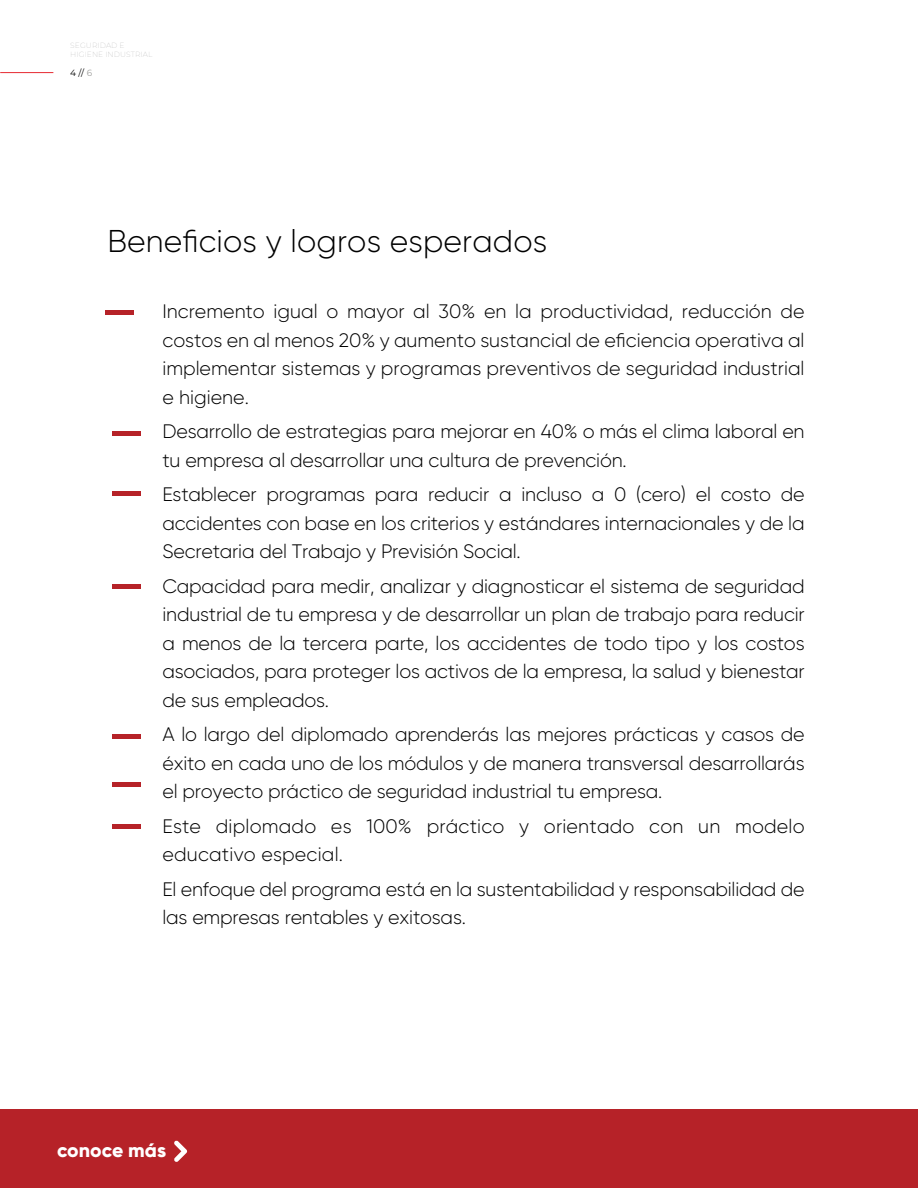
<style>
.page{position:relative;width:918px;height:1188px;background:#fff}
.page>*{position:absolute;margin:0;border:0;box-sizing:border-box;transform-origin:0 0}
.t1{font:300 31.5px "Gilroy";letter-spacing:.005em;color:#000}
.t2{font:300 19.5px/28.5px "Gilroy";letter-spacing:-.01em;color:#000;text-align:justify}
.t3{font:300 19.5px/28.5px "Gilroy";letter-spacing:.01em;color:#000}
.t4{font:800 19.5px "Gilroy";color:#fff}
.t5{font:9px "Montserrat";color:#000}
.s1{color:#9d9d9c}
</style>
<div class="page">
<div style="left:0;top:1109px;width:918px;height:79px;background:#b62228"></div>
<hr style="left:0;top:72px;width:53px;height:1px;background:#e62a32">
<svg style="left:174px;top:1140px;width:13px;height:22px"></svg>
<div style="left:112px;top:584px;width:29px;height:5px;background:#b62228"></div>
<div style="left:112px;top:491px;width:29px;height:5px;background:#b62228"></div>
<div style="left:112px;top:431px;width:29px;height:5px;background:#b62228"></div>
<div style="left:112px;top:824px;width:29px;height:5px;background:#b62228"></div>
<div style="left:112px;top:782px;width:29px;height:5px;background:#b62228"></div>
<div style="left:112px;top:734px;width:29px;height:5px;background:#b62228"></div>
<hr style="left:105px;top:311px;width:29px;height:4px;background:#b62228">
<p class="t5" style="left:70px;top:66px;width:24px">4 // <span class="s1">6</span></p>
<h1 class="t1" style="left:107px;top:222px;width:441px">Beneficios y logros esperados</h1>
<p class="t2" style="left:162px;top:297px;width:644px">Incremento igual o mayor al 30% en la productividad, reducción de costos en al menos 20% y aumento sustancial de eficiencia operativa al implementar sistemas y programas preventivos de seguridad industrial e higiene.</p>
<p class="t2" style="left:162px;top:417px;width:644px">Desarrollo de estrategias para mejorar en 40% o más el clima laboral en tu empresa al desarrollar una cultura de prevención.</p>
<p class="t2" style="left:162px;top:480px;width:644px">Establecer programas para reducir a incluso a 0 (cero) el costo de accidentes con base en los criterios y estándares internacionales y de la Secretaria del Trabajo y Previsión Social.</p>
<p class="t2" style="left:162px;top:572px;width:644px">Capacidad para medir, analizar y diagnosticar el sistema de seguridad industrial de tu empresa y de desarrollar un plan de trabajo para reducir a menos de la tercera parte, los accidentes de todo tipo y los costos asociados, para proteger los activos de la empresa, la salud y bienestar de sus empleados.</p>
<p class="t2" style="left:162px;top:720px;width:644px">A lo largo del diplomado aprenderás las mejores prácticas y casos de éxito en cada uno de los módulos y de manera transversal desarrollarás el proyecto práctico de seguridad industrial tu empresa.</p>
<p class="t3" style="left:162px;top:812px;width:644px">Este diplomado es 100% práctico y orientado con un modelo educativo especial.</p>
<p class="t2" style="left:162px;top:875px;width:644px">El enfoque del programa está en la sustentabilidad y responsabilidad de las empresas rentables y exitosas.</p>
<p class="t4" style="left:57px;top:1138px;width:111px">conoce más</p>
</div>
